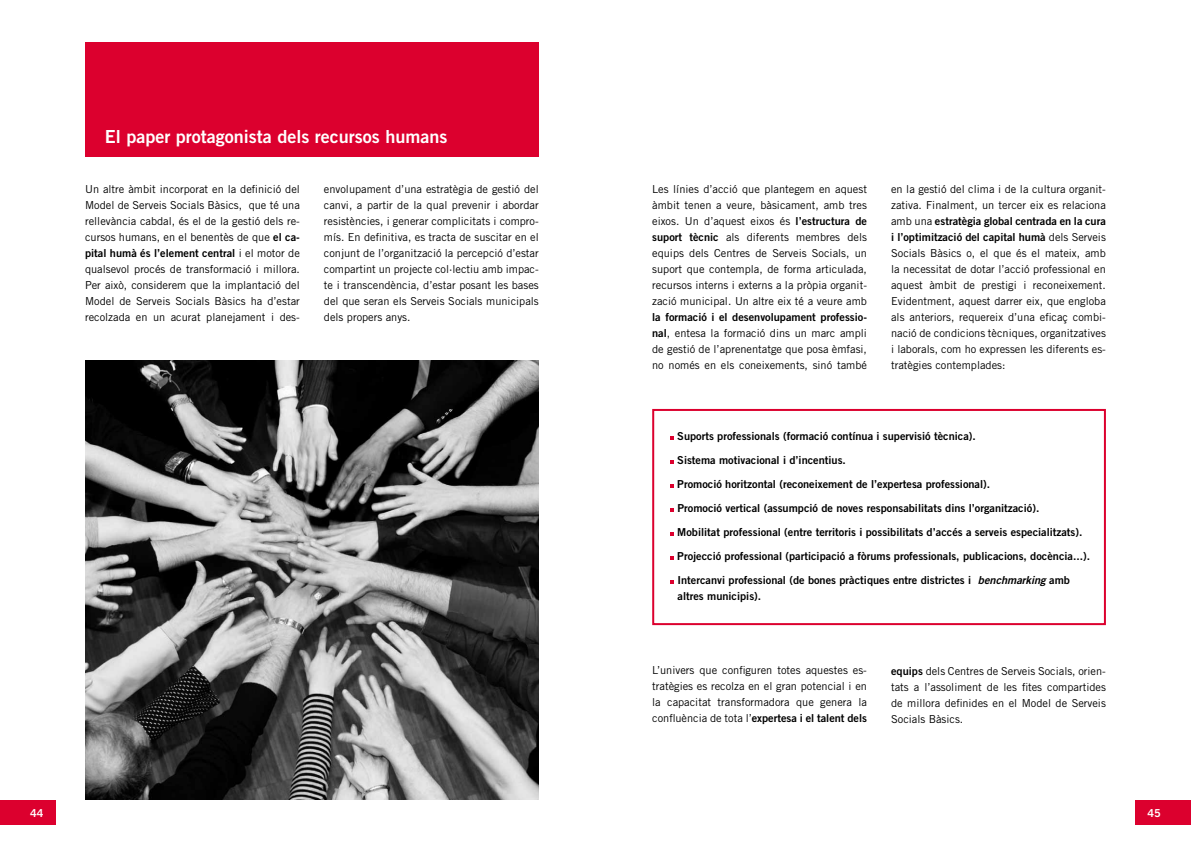
<style>
.page{position:relative;width:1191px;height:842px;background:#fff}
.page>*{position:absolute;margin:0;border:0;box-sizing:border-box;transform-origin:0 0}
.t1{font:18px "Trade Gothic Bold Two";color:#fff}
.t2{font:11px/16px "Trade Gothic";color:#000;text-align:justify}
.t3{font:11px/24px "Trade Gothic Bold Two";color:#000}
.t4{font:11px "Trade Gothic Bold Two";color:#fff}
.s1{font-family:"Trade Gothic Bold Two"}
.s2{font-family:"Trade Gothic"}
.s3{font-style:italic}
</style>
<div class="page">
<div style="left:0;top:800px;width:56px;height:25px;background:#dc002e"></div>
<div style="left:1135px;top:800px;width:56px;height:25px;background:#dc002e"></div>
<div style="left:85px;top:43px;width:454px;height:114px;background:#dc002e"></div>
<img style="left:85px;top:361px;width:454px;height:438px">
<div style="left:652px;top:409px;width:454px;height:216px;background:#fff;border:2px solid #dc002e"></div>
<svg style="left:670px;top:436px;width:4px;height:4px"></svg>
<svg style="left:670px;top:460px;width:4px;height:4px"></svg>
<svg style="left:670px;top:484px;width:4px;height:4px"></svg>
<svg style="left:670px;top:508px;width:4px;height:4px"></svg>
<svg style="left:670px;top:532px;width:4px;height:4px"></svg>
<svg style="left:670px;top:556px;width:4px;height:4px"></svg>
<svg style="left:670px;top:580px;width:4px;height:4px"></svg>
<h1 class="t1" style="left:105px;top:126px;width:344px">El paper protagonista dels recursos humans</h1>
<p class="t2" style="left:85px;top:181px;width:216px">Un altre àmbit incorporat en la definició del Model de Serveis Socials Bàsics, que té una rellevància cabdal, és el de la gestió dels re&shy;cursos humans, en el benentès de que <span class="s1">el ca-</span></p>
<p class="t3" style="left:85px;top:241px;width:216px">pital humà és l’element central <span class="s2">i el motor de</span></p>
<p class="t2" style="left:85px;top:261px;width:216px">qualsevol procés de transformació i millora.<br>Per això, considerem que la implantació del Model de Serveis Socials Bàsics ha d’estar recolzada en un acurat planejament i des-</p>
<p class="t2" style="left:324px;top:181px;width:216px">envolupament d’una estratègia de gestió del canvi, a partir de la qual prevenir i abordar resistències, i generar complicitats i compro&shy;mís. En definitiva, es tracta de suscitar en el conjunt de l’organització la percepció d’estar compartint un projecte col·lectiu amb impac&shy;te i transcendència, d’estar posant les bases del que seran els Serveis Socials municipals dels propers anys.</p>
<p class="t2" style="left:652px;top:181px;width:216px">Les línies d’acció que plantegem en aquest àmbit tenen a veure, bàsicament, amb tres eixos. Un d’aquest eixos és <span class="s1">l’estructura de suport tècnic</span> als diferents membres dels equips dels Centres de Serveis Socials, un suport que contempla, de forma articulada, recursos interns i externs a la pròpia organit&shy;zació municipal. Un altre eix té a veure amb</p>
<p class="t3" style="left:652px;top:305px;width:216px">la formació i el desenvolupament professio-</p>
<p class="t2" style="left:652px;top:325px;width:216px"><span class="s1">nal</span>, entesa la formació dins un marc ampli de gestió de l’aprenentatge que posa èmfasi, no només en els coneixements, sinó també</p>
<p class="t2" style="left:891px;top:181px;width:216px">en la gestió del clima i de la cultura organit&shy;zativa. Finalment, un tercer eix es relaciona</p>
<p class="t3" style="left:891px;top:213px;width:216px;line-height:16px"><span class="s2">amb una</span> estratègia global centrada en la cura i l’optimització del capital humà <span class="s2">dels Serveis</span></p>
<p class="t2" style="left:891px;top:245px;width:216px">Socials Bàsics o, el que és el mateix, amb la necessitat de dotar l’acció professional en aquest àmbit de prestigi i reconeixement.<br>Evidentment, aquest darrer eix, que engloba als anteriors, requereix d’una eficaç combi&shy;nació de condicions tècniques, organitzatives i laborals, com ho expressen les diferents es&shy;tratègies contemplades:</p>
<p class="t3" style="left:677px;top:423px;width:414px">Suports professionals (formació contínua i supervisió tècnica).<br>Sistema motivacional i d’incentius.<br>Promoció horitzontal (reconeixement de l’expertesa professional).<br>Promoció vertical (assumpció de noves responsabilitats dins l’organització).<br>Mobilitat professional (entre territoris i possibilitats d’accés a serveis especialitzats).<br>Projecció professional (participació a fòrums professionals, publicacions, docència...).<br>Intercanvi professional (de bones pràctiques entre districtes i <span class="s3">benchmarking</span> amb</p>
<p class="t3" style="left:677px;top:583px;width:85px">altres municipis).</p>
<p class="t2" style="left:652px;top:662px;width:216px">L’univers que configuren totes aquestes es&shy;tratègies es recolza en el gran potencial i en la capacitat transformadora que genera la</p>
<p class="t3" style="left:652px;top:706px;width:216px"><span class="s2">confluència de tota l’</span>expertesa i el talent dels</p>
<p class="t2" style="left:891px;top:663px;width:216px"><span class="s1">equips</span> dels Centres de Serveis Socials, orien&shy;tats a l’assoliment de les fites compartides de millora definides en el Model de Serveis Socials Bàsics.</p>
<p class="t4" style="left:30px;top:806px;width:15px">44</p>
<p class="t4" style="left:1147px;top:806px;width:15px">45</p>
</div>
